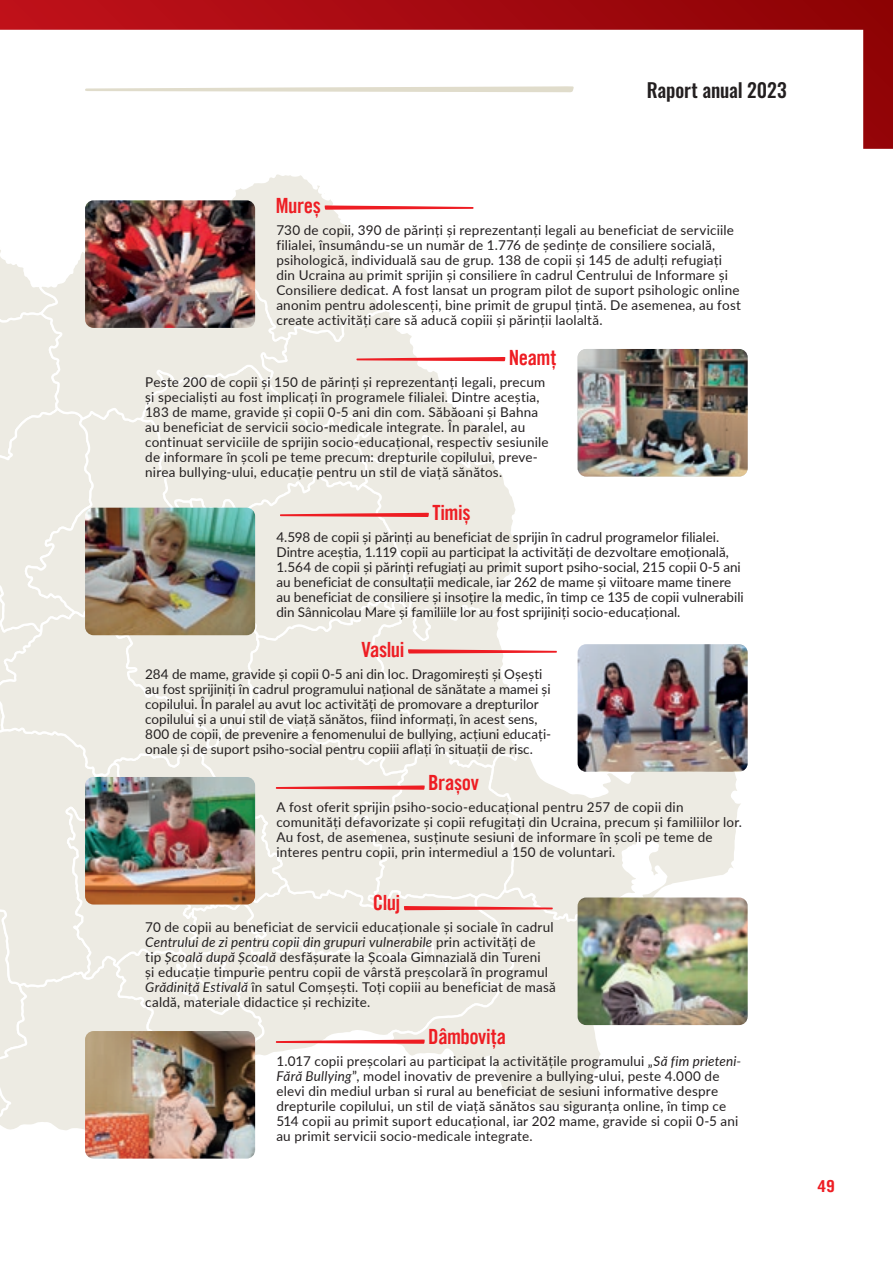
<style>
.page{position:relative;width:893px;height:1263px;background:#fff}
.page>*{position:absolute;margin:0;border:0;box-sizing:border-box;transform-origin:0 0}
.body_text{font:21px "Trade Gothic LT Com Bd Cn 20";letter-spacing:-.02em;color:#ee1d23}
.t1{font:500 19.5px "Oswald";letter-spacing:-.01em;color:#231f20}
.t2{font:16.5px "Trade Gothic LT Com Bd Cn 20";color:#ee1d23;scale:1.2 1}
.text_filiale{font:13.5px/15px "Lato";letter-spacing:.01em;color:#231f20}
.s1{font-style:italic}
</style>
<div class="page">
<svg style="left:0;top:0;width:893px;height:149px"></svg>
<svg style="left:85px;top:86px;width:489px;height:6px"></svg>
<img style="left:85px;top:1146px;width:170px;height:12px">
<img style="left:0;top:174px;width:745px;height:972px">
<h2 class="t1" style="left:647px;top:80px;width:141px">Raport anual 2023</h2>
<p class="body_text" style="left:276px;top:193px;width:47px">Mureș</p>
<p class="text_filiale" style="left:276px;top:222px;width:466px">730 de copii, 390 de părinți și reprezentanți legali au beneficiat de serviciile filialei, însumându-se un număr de 1.776 de ședințe de consiliere socială, psihologică, individuală sau de grup. 138 de copii și 145 de adulți refugiați din Ucraina au primit sprijin și consiliere în cadrul Centrului de Informare și Consiliere dedicat. A fost lansat un program pilot de suport psihologic online anonim pentru adolescenți, bine primit de grupul țintă. De asemenea, au fost create activități care să aducă copiii și părinții laolaltă.</p>
<p class="body_text" style="left:509px;top:344px;width:49px">Neamț</p>
<p class="text_filiale" style="left:145px;top:374px;width:405px">Peste 200 de copii și 150 de părinți și reprezentanți legali, precum și specialiști au fost implicați în programele filialei. Dintre aceștia, 183 de mame, gravide și copii 0-5 ani din com. Săbăoani și Bahna au beneficiat de servicii socio-medicale integrate. În paralel, au continuat serviciile de sprijin socio-educațional, respectiv sesiunile de informare în școli pe teme precum: drepturile copilului, preve&shy;nirea bullying-ului, educație pentru un stil de viață sănătos.</p>
<p class="body_text" style="left:432px;top:500px;width:40px">Timiș</p>
<p class="text_filiale" style="left:276px;top:529px;width:469px">4.598 de copii și părinți au beneficiat de sprijin în cadrul programelor filialei.<br>Dintre aceștia, 1.119 copii au participat la activități de dezvoltare emoțională, 1.564 de copii și părinți refugiați au primit suport psiho-social, 215 copii 0-5 ani au beneficiat de consultații medicale, iar 262 de mame și viitoare mame tinere au beneficiat de consiliere și insoțire la medic, în timp ce 135 de copii vulnerabili din Sânnicolau Mare și familiile lor au fost sprijiniți socio-educațional.</p>
<p class="body_text" style="left:362px;top:637px;width:44px">Vaslui</p>
<p class="text_filiale" style="left:145px;top:666px;width:407px">284 de mame, gravide și copii 0-5 ani din loc. Dragomirești și Oșești au fost sprijiniți în cadrul programului național de sănătate a mamei și copilului. În paralel au avut loc activități de promovare a drepturilor copilului și a unui stil de viață sănătos, fiind informați, în acest sens, 800 de copii, de prevenire a fenomenului de bullying, acțiuni educați&shy;onale și de suport psiho-social pentru copiii aflați în situații de risc.</p>
<p class="body_text" style="left:428px;top:769px;width:52px">Brașov</p>
<p class="text_filiale" style="left:276px;top:799px;width:467px">A fost oferit sprijin psiho-socio-educațional pentru 257 de copii din comunități defavorizate și copii refugitați din Ucraina, precum și familiilor lor.<br>Au fost, de asemenea, susținute sesiuni de informare în școli pe teme de interes pentru copii, prin intermediul a 150 de voluntari.</p>
<p class="body_text" style="left:373px;top:890px;width:29px">Cluj</p>
<p class="text_filiale" style="left:145px;top:919px;width:412px">70 de copii au beneficiat de servicii educaționale și sociale în cadrul <span class="s1">Centrului de zi pentru copii din grupuri vulnerabile</span> prin activități de<br>tip <span class="s1">Școală după Școală</span> desfășurate la Școala Gimnazială din Tureni<br>și educație timpurie pentru copii de vârstă preșcolară în programul <span class="s1">Grădiniță Estivală</span> în satul Comșești. Toți copiii au beneficiat de masă caldă, materiale didactice și rechizite.</p>
<p class="body_text" style="left:428px;top:1023px;width:79px">Dâmbovița</p>
<p class="text_filiale" style="left:276px;top:1053px;width:466px">1.017 copii preșcolari au participat la activitățile programului „<span class="s1">Să fim prieteni-Fără Bullying</span>”, model inovativ de prevenire a bullying-ului, peste 4.000 de elevi din mediul urban si rural au beneficiat de sesiuni informative despre drepturile copilului, un stil de viață sănătos sau siguranța online, în timp ce 514 copii au primit suport educațional, iar 202 mame, gravide si copii 0-5 ani au primit servicii socio-medicale integrate.</p>
<p class="t2" style="left:817px;top:1176px;width:16px">49</p>
</div>
